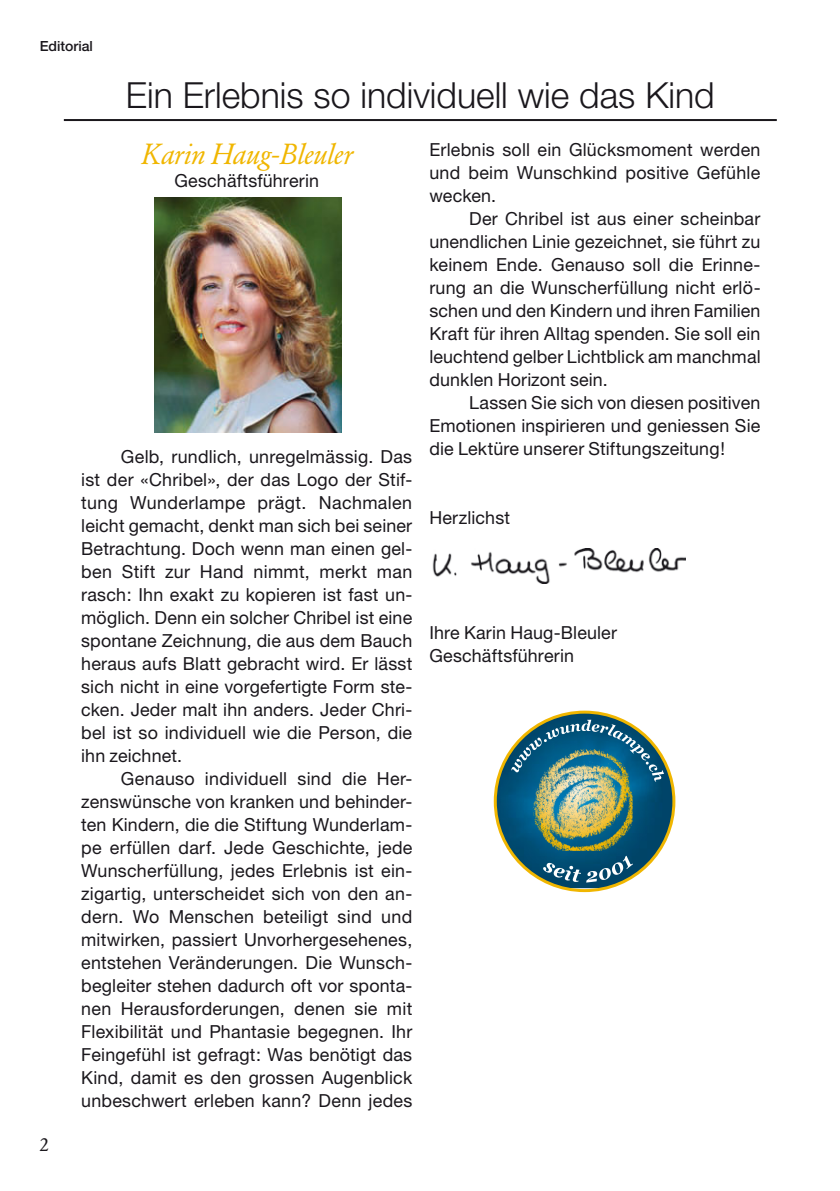
<style>
.page{position:relative;width:840px;height:1191px;background:#fff}
.page>*{position:absolute;margin:0;border:0;box-sizing:border-box;transform-origin:0 0}
.t1{font:300 36px "Helvetica Neue";color:#1a171c}
.t2{font:28px "GA12 Italic Oldfigures";color:#f0b600}
.t3{font:18px/23px "Helvetica Neue CE";letter-spacing:.01em;color:#1a171c;text-align:justify}
.t4{font:18px "GA12";color:#1a171c}
.t5{font:500 14px "Helvetica Neue";color:#1a171c}
</style>
<div class="page">
<hr style="left:64px;top:119px;width:712px;height:2px;background:#1a171c">
<img style="left:432px;top:548px;width:253px;height:35px">
<img style="left:155px;top:197px;width:186px;height:235px">
<img style="left:497px;top:714px;width:176px;height:174px">
<img style="left:511px;top:719px;width:152px;height:62px">
<svg style="left:542px;top:855px;width:90px;height:27px;background:#346c86"></svg>
<p class="t5" style="left:40px;top:41px;width:55px">Editorial</p>
<h1 class="t1" style="left:126px;top:82px;width:590px">Ein Erlebnis so individuell wie das Kind</h1>
<p class="t4" style="left:40px;top:1137px;width:11px">2</p>
<h2 class="t2" style="left:141px;top:143px;width:213px">Karin Haug-Bleuler</h2>
<p class="t3" style="left:174px;top:171px;width:146px">Geschäftsführerin</p>
<p class="t3" style="left:81px;top:447px;width:332px;text-indent:40px">Gelb, rundlich, unregelmässig. Das ist der «Chribel», der das Logo der Stif&shy;tung Wunderlampe prägt. Nachmalen leicht gemacht, denkt man sich bei seiner Betrachtung. Doch wenn man einen gel&shy;ben Stift zur Hand nimmt, merkt man rasch: Ihn exakt zu kopieren ist fast un&shy;möglich. Denn ein solcher Chribel ist eine spontane Zeichnung, die aus dem Bauch heraus aufs Blatt gebracht wird. Er lässt sich nicht in eine vorgefertigte Form ste&shy;cken. Jeder malt ihn anders. Jeder Chri&shy;bel ist so individuell wie die Person, die ihn zeichnet.</p>
<p class="t3" style="left:81px;top:769px;width:332px;text-indent:40px">Genauso individuell sind die Her&shy;zenswünsche von kranken und behinder&shy;ten Kindern, die die Stiftung Wunderlam&shy;pe erfüllen darf. Jede Geschichte, jede Wunscherfüllung, jedes Erlebnis ist ein&shy;zigartig, unterscheidet sich von den an&shy;dern. Wo Menschen beteiligt sind und mitwirken, passiert Unvorhergesehenes, entstehen Veränderungen. Die Wunsch&shy;begleiter stehen dadurch oft vor sponta&shy;nen Herausforderungen, denen sie mit Flexibilität und Phantasie begegnen. Ihr Feingefühl ist gefragt: Was benötigt das Kind, damit es den grossen Augenblick unbeschwert erleben kann? Denn jedes</p>
<p class="t3" style="left:429px;top:140px;width:332px">Erlebnis soll ein Glücksmoment werden und beim Wunschkind positive Gefühle wecken.</p>
<p class="t3" style="left:429px;top:209px;width:332px;text-indent:40px">Der Chribel ist aus einer scheinbar unendlichen Linie gezeichnet, sie führt zu keinem Ende. Genauso soll die Erinne&shy;rung an die Wunscherfüllung nicht erlö&shy;schen und den Kindern und ihren Familien Kraft für ihren Alltag spenden. Sie soll ein leuchtend gelber Lichtblick am manchmal dunklen Horizont sein.</p>
<p class="t3" style="left:429px;top:393px;width:332px;text-indent:40px">Lassen Sie sich von diesen positiven Emotionen inspirieren und geniessen Sie die Lektüre unserer Stiftungszeitung!</p>
<p class="t3" style="left:429px;top:508px;width:82px">Herzlichst</p>
<p class="t3" style="left:429px;top:623px;width:189px">Ihre Karin Haug-Bleuler<br>Geschäftsführerin</p>
</div>
